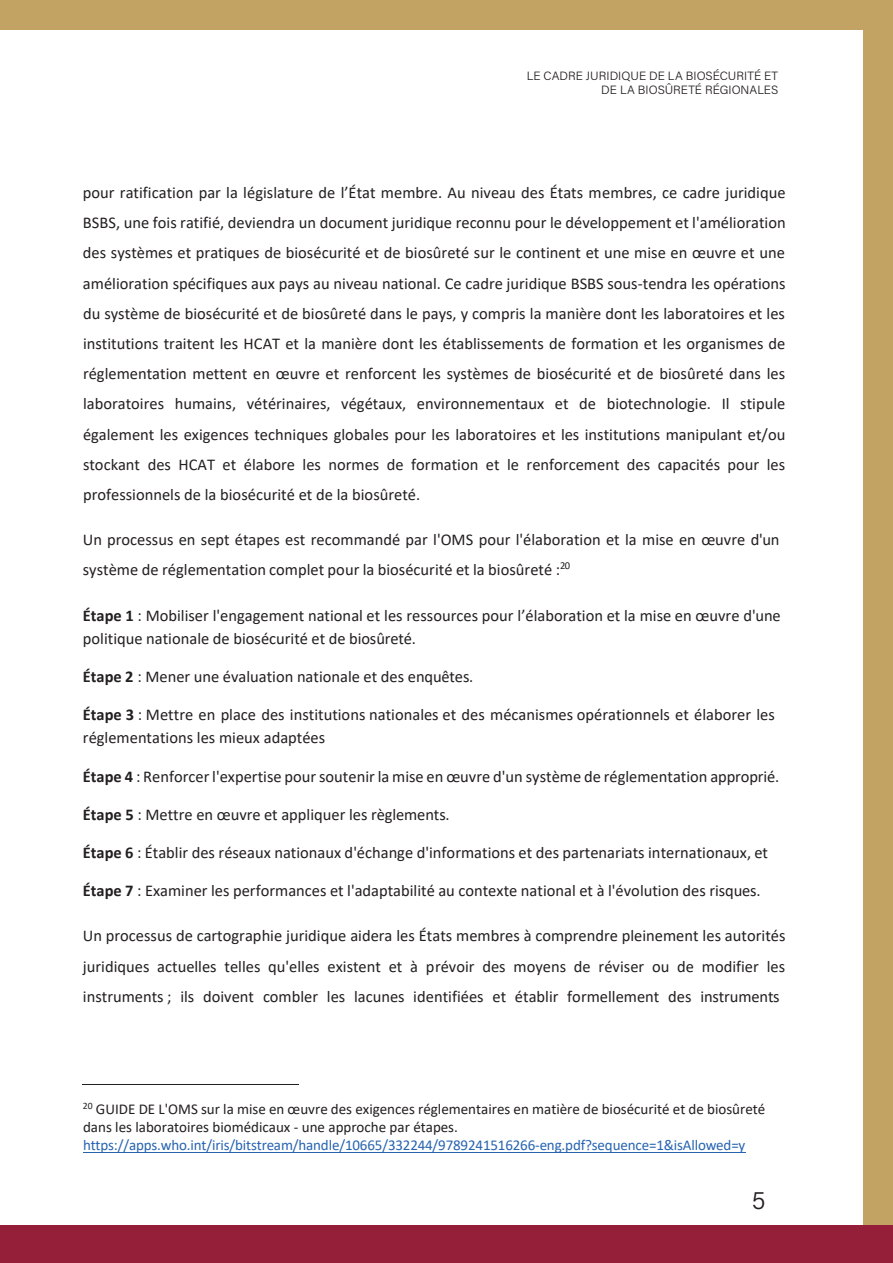
<style>
.page{position:relative;width:893px;height:1263px;background:#fff}
.page>*{position:absolute;margin:0;border:0;box-sizing:border-box;transform-origin:0 0}
.t1{font:300 25.5px "Acumin Pro";color:#231f20}
.t2{font:16.5px/30.2px "Calibri";color:#231f20}
.t3{font:15px/18.3px "Calibri";color:#231f20}
.t4{font:15px "Calibri";letter-spacing:-.01em;color:#2764b0}
.t5{font:300 12px/14.4px "Acumin Pro";color:#231f20;text-align:right}
.s1{font-weight:700}
</style>
<div class="page">
<div style="left:863px;top:0;width:30px;height:1235px;background:#c2a364"></div>
<div style="left:0;top:1225px;width:893px;height:38px;background:#951e39"></div>
<div style="left:0;top:0;width:893px;height:30px;background:#c2a364"></div>
<hr style="left:83px;top:1152px;width:662px;height:1px;background:#2764b0">
<hr style="left:83px;top:1084px;width:216px;height:1px;background:#231f20">
<p class="t5" style="left:527px;top:68px;width:253px">LE CADRE JURIDIQUE DE LA BIOSÉCURITÉ ET<br>DE LA BIOSÛRETÉ RÉGIONALES</p>
<p class="t2" style="left:83px;top:177px;width:704px;text-align:justify">pour ratification par la législature de l’État membre. Au niveau des États membres, ce cadre juridique BSBS, une fois ratifié, deviendra un document juridique reconnu pour le développement et l'amélioration des systèmes et pratiques de biosécurité et de biosûreté sur le continent et une mise en œuvre et une amélioration spécifiques aux pays au niveau national. Ce cadre juridique BSBS sous-tendra les opérations du système de biosécurité et de biosûreté dans le pays, y compris la manière dont les laboratoires et les institutions traitent les HCAT et la manière dont les établissements de formation et les organismes de réglementation mettent en œuvre et renforcent les systèmes de biosécurité et de biosûreté dans les laboratoires humains, vétérinaires, végétaux, environnementaux et de biotechnologie. Il stipule également les exigences techniques globales pour les laboratoires et les institutions manipulant et/ou stockant des HCAT et élabore les normes de formation et le renforcement des capacités pour les professionnels de la biosécurité et de la biosûreté.</p>
<p class="t2" style="left:83px;top:524px;width:698px">Un processus en sept étapes est recommandé par l'OMS pour l'élaboration et la mise en œuvre d'un système de réglementation complet pour la biosécurité et la biosûreté :<sup>20</sup></p>
<p class="t2" style="left:83px;top:603px;width:699px;line-height:23.1px"><span class="s1">Étape 1</span> : Mobiliser l'engagement national et les ressources pour l’élaboration et la mise en œuvre d'une politique nationale de biosécurité et de biosûreté.</p>
<p class="t2" style="left:83px;top:661px;width:392px"><span class="s1">Étape 2</span> : Mener une évaluation nationale et des enquêtes.</p>
<p class="t2" style="left:83px;top:703px;width:693px;line-height:23.1px"><span class="s1">Étape 3</span> : Mettre en place des institutions nationales et des mécanismes opérationnels et élaborer les réglementations les mieux adaptées</p>
<p class="t2" style="left:83px;top:761px;width:698px"><span class="s1">Étape 4</span> : Renforcer l'expertise pour soutenir la mise en œuvre d'un système de réglementation approprié.</p>
<p class="t2" style="left:83px;top:799px;width:368px"><span class="s1">Étape 5</span> : Mettre en œuvre et appliquer les règlements.</p>
<p class="t2" style="left:83px;top:837px;width:686px"><span class="s1">Étape 6</span> : Établir des réseaux nationaux d'échange d'informations et des partenariats internationaux, et</p>
<p class="t2" style="left:83px;top:875px;width:679px"><span class="s1">Étape 7</span> : Examiner les performances et l'adaptabilité au contexte national et à l'évolution des risques.</p>
<p class="t2" style="left:83px;top:920px;width:704px;text-align:justify">Un processus de cartographie juridique aidera les États membres à comprendre pleinement les autorités juridiques actuelles telles qu'elles existent et à prévoir des moyens de réviser ou de modifier les instruments ; ils doivent combler les lacunes identifiées et établir formellement des instruments</p>
<p class="t3" style="left:83px;top:1099px;width:684px"><sup>20</sup> GUIDE DE L'OMS sur la mise en œuvre des exigences réglementaires en matière de biosécurité et de biosûreté dans les laboratoires biomédicaux - une approche par étapes.</p>
<p class="t4" style="left:83px;top:1135px;width:664px">https://apps.who.int/iris/bitstream/handle/10665/332244/9789241516266-eng.pdf?sequence=1&amp;isAllowed=y</p>
<h1 class="t1" style="left:752px;top:1183px;width:15px">5</h1>
</div>
